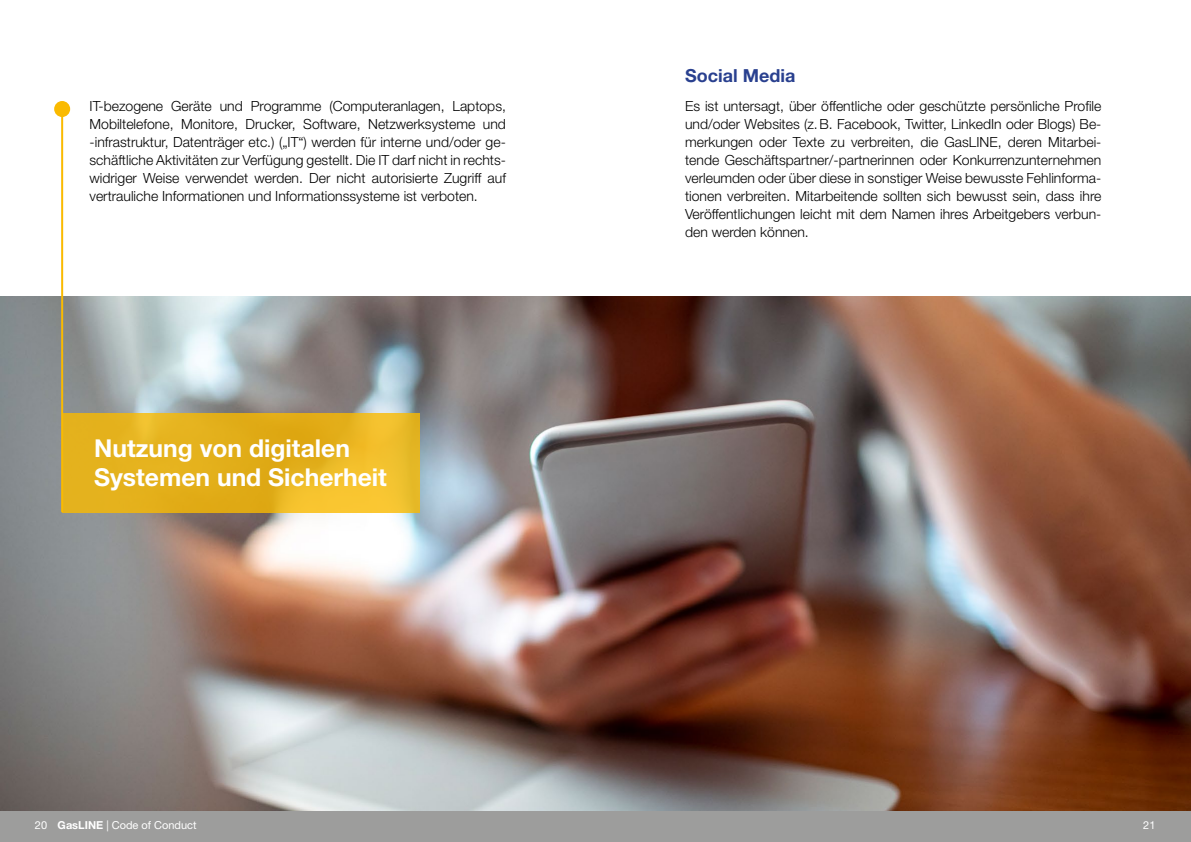
<style>
.page{position:relative;width:1191px;height:842px;background:#fff}
.page>*{position:absolute;margin:0;border:0;box-sizing:border-box;transform-origin:0 0}
.t1{font:700 24.7px/29.6px "Helvetica Neue LT Std";color:#fff}
.t2{font:700 18px "Helvetica Neue LT Std";color:#29408f}
.t3{font:300 14px/18px "Helvetica Neue LT Std";color:#000;text-align:justify}
.t4{font:11px "Helvetica Neue LT Pro";color:#fff}
.s1{font-weight:700}
</style>
<div class="page">
<div style="left:0;top:809px;width:1191px;height:33px;background:#9d9d9c"></div>
<img style="left:0;top:296px;width:1191px;height:515px">
<svg style="left:63px;top:413px;width:357px;height:99px;background:#e6b31f"></svg>
<hr style="left:61px;top:109px;width:2px;height:403px;background:#faba00">
<div style="left:54px;top:101px;width:16px;height:16px;background:#faba00;border-radius:50%"></div>
<p class="t2" style="left:685px;top:64px;width:112px">Social Media</p>
<p class="t3" style="left:90px;top:97px;width:418px">IT-bezogene Geräte und Programme (Computeranlagen, Laptops, Mobiltelefone, Monitore, Drucker, Software, Netzwerksysteme und -infrastruktur, Datenträger etc.) („IT“) werden für interne und/oder ge&shy;schäftliche Aktivitäten zur Verfügung gestellt. Die IT darf nicht in rechts&shy;widriger Weise verwendet werden. Der nicht autorisierte Zugriff auf vertrauliche Informationen und Informationssysteme ist verboten.</p>
<p class="t3" style="left:685px;top:97px;width:418px">Es ist untersagt, über öffentliche oder geschützte persönliche Profile und/oder Websites (z.B. Facebook, Twitter, LinkedIn oder Blogs) Be&shy;merkungen oder Texte zu verbreiten, die GasLINE, deren Mitarbei&shy;tende Geschäftspartner/-partnerinnen oder Konkurrenzunternehmen verleumden oder über diese in sonstiger Weise bewusste Fehlinforma&shy;tionen verbreiten. Mitarbeitende sollten sich bewusst sein, dass ihre Veröffentlichungen leicht mit dem Namen ihres Arbeitgebers verbun&shy;den werden können.</p>
<h1 class="t1" style="left:94px;top:432px;width:294px">Nutzung von digitalen<br>Systemen und Sicherheit</h1>
<p class="t4" style="left:35px;top:819px;width:163px">20 <span class="s1">GasLINE</span> | Code of Conduct</p>
<p class="t4" style="left:1143px;top:819px;width:14px">21</p>
</div>
